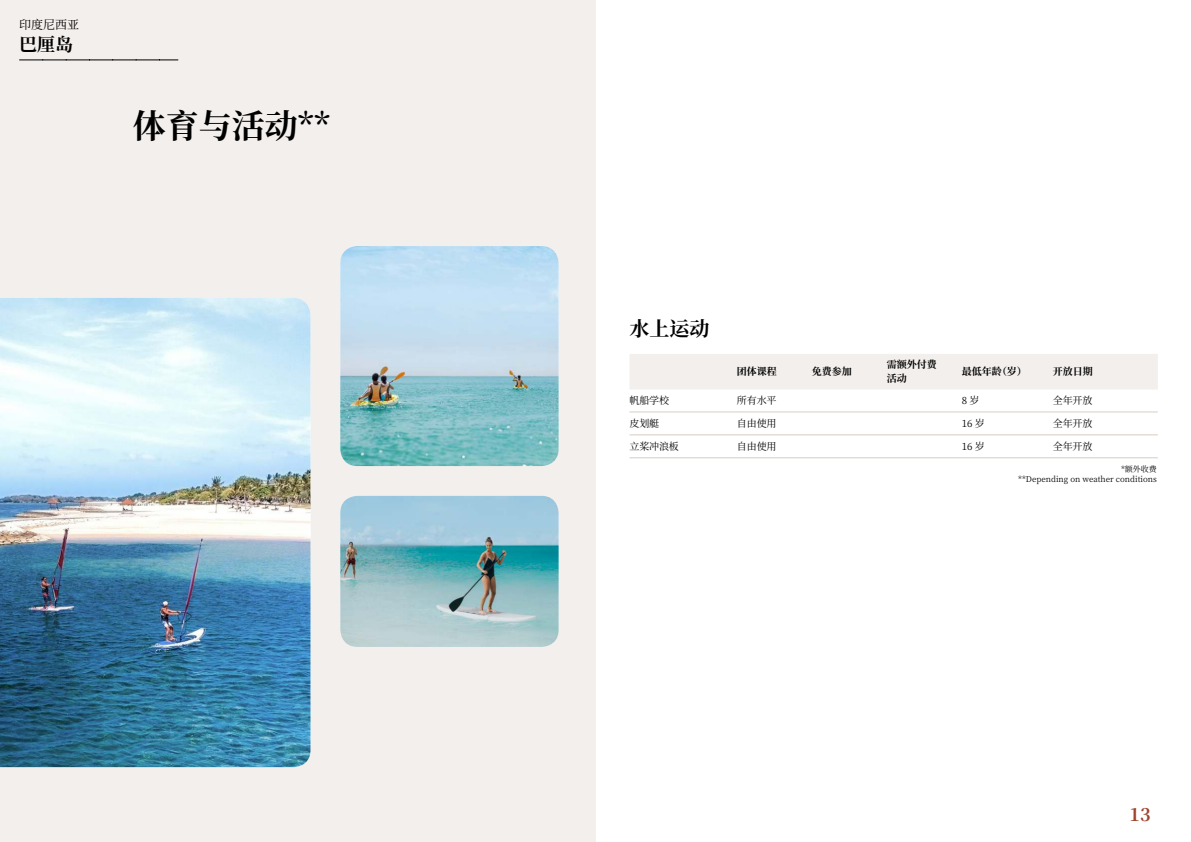
<style>
.page{position:relative;width:1191px;height:842px;background:#fff}
.page>*{position:absolute;margin:0;border:0;box-sizing:border-box;transform-origin:0 0}
.t1{font:700 33px "Noto Serif SC";color:#000}
.t2{font:700 20px "Noto Serif SC";color:#000}
.t3{font:700 18px "Noto Serif SC";color:#000}
.t4{font:700 18px "Noto Serif SC";color:#9d432c}
.t5{font:12px "Noto Serif SC";color:#000}
.t6{font:10px "Noto Serif SC";letter-spacing:-.015em;color:#000}
.t7{font:700 10px/14px "Noto Serif SC";color:#000}
.t8{font:8px/9.6px "Noto Serif SC";color:#000;text-align:right}
</style>
<div class="page">
<div style="left:0;top:0;width:595px;height:842px;background:#f3efec"></div>
<img style="left:340px;top:246px;width:218px;height:220px">
<img style="left:0;top:298px;width:310px;height:469px">
<img style="left:340px;top:496px;width:218px;height:151px">
<svg style="left:20px;top:60px;width:158px;height:1px"></svg>
<div style="left:630px;top:354px;width:527px;height:35px;background:#f3efec"></div>
<hr style="left:629px;top:411px;width:108px;height:1px;background:#d6cdc1">
<hr style="left:737px;top:411px;width:75px;height:1px;background:#d6cdc1">
<hr style="left:812px;top:411px;width:75px;height:1px;background:#d6cdc1">
<hr style="left:887px;top:411px;width:75px;height:1px;background:#d6cdc1">
<hr style="left:962px;top:411px;width:91px;height:1px;background:#d6cdc1">
<hr style="left:1053px;top:411px;width:104px;height:1px;background:#d6cdc1">
<hr style="left:629px;top:434px;width:108px;height:1px;background:#d6cdc1">
<hr style="left:737px;top:434px;width:75px;height:1px;background:#d6cdc1">
<hr style="left:812px;top:434px;width:75px;height:1px;background:#d6cdc1">
<hr style="left:887px;top:434px;width:75px;height:1px;background:#d6cdc1">
<hr style="left:962px;top:434px;width:91px;height:1px;background:#d6cdc1">
<hr style="left:1053px;top:434px;width:104px;height:1px;background:#d6cdc1">
<hr style="left:629px;top:457px;width:108px;height:1px;background:#d6cdc1">
<hr style="left:737px;top:457px;width:75px;height:1px;background:#d6cdc1">
<hr style="left:812px;top:457px;width:75px;height:1px;background:#d6cdc1">
<hr style="left:887px;top:457px;width:75px;height:1px;background:#d6cdc1">
<hr style="left:962px;top:457px;width:91px;height:1px;background:#d6cdc1">
<hr style="left:1053px;top:457px;width:104px;height:1px;background:#d6cdc1">
<p class="t5" style="left:19px;top:17px;width:61px">印度尼西亚</p>
<h3 class="t3" style="left:19px;top:34px;width:55px">巴厘岛</h3>
<h1 class="t1" style="left:133px;top:107px;width:199px">体育与活动**</h1>
<h2 class="t2" style="left:629px;top:317px;width:81px">水上运动</h2>
<p class="t7" style="left:737px;top:365px;width:41px">团体课程</p>
<p class="t7" style="left:812px;top:365px;width:41px">免费参加</p>
<p class="t7" style="left:887px;top:358px;width:51px">需额外付费活动</p>
<p class="t7" style="left:962px;top:365px;width:66px">最低年龄（岁）</p>
<p class="t7" style="left:1053px;top:365px;width:41px">开放日期</p>
<p class="t6" style="left:629px;top:395px;width:41px">帆船学校</p>
<p class="t6" style="left:737px;top:395px;width:41px">所有水平</p>
<p class="t6" style="left:962px;top:395px;width:19px">8 岁</p>
<p class="t6" style="left:1053px;top:395px;width:41px">全年开放</p>
<p class="t6" style="left:629px;top:418px;width:31px">皮划艇</p>
<p class="t6" style="left:737px;top:418px;width:41px">自由使用</p>
<p class="t6" style="left:962px;top:418px;width:24px">16 岁</p>
<p class="t6" style="left:1053px;top:418px;width:41px">全年开放</p>
<p class="t6" style="left:629px;top:441px;width:51px">立桨冲浪板</p>
<p class="t6" style="left:737px;top:441px;width:41px">自由使用</p>
<p class="t6" style="left:962px;top:441px;width:24px">16 岁</p>
<p class="t6" style="left:1053px;top:441px;width:41px">全年开放</p>
<p class="t8" style="left:1018px;top:465px;width:140px">*额外收费<br>**Depending on weather conditions</p>
<h3 class="t4" style="left:1129px;top:804px;width:23px">13</h3>
</div>
